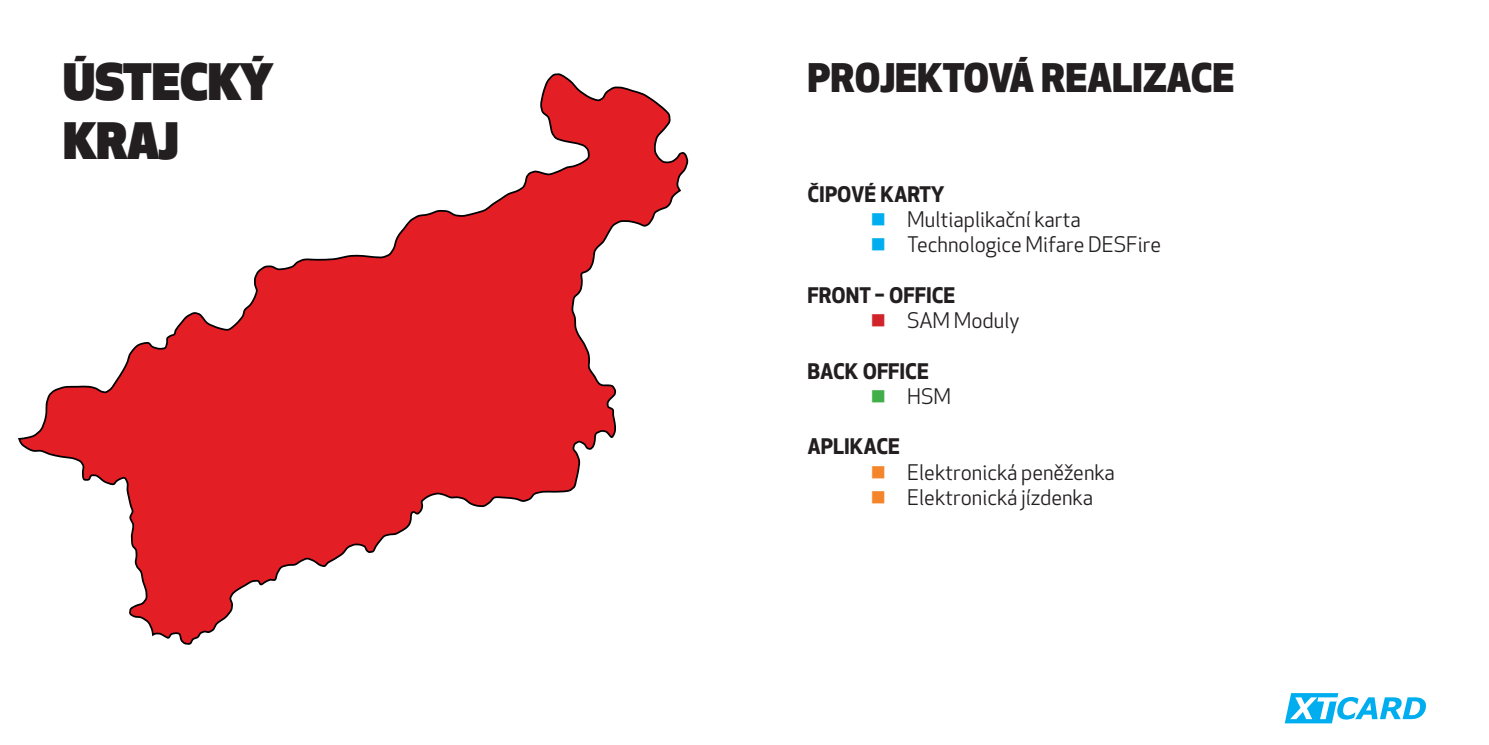
<style>
.page{position:relative;width:1489px;height:745px;background:#fff}
.page>*{position:absolute;margin:0;border:0;box-sizing:border-box;transform-origin:0 0}
.t1{font:900 49px "Apex New";color:#231f20}
.t2{font:800 38.5px "Apex New";color:#231f20}
.t3{font:21px "Apex New";color:#231f20}
.t4{font:700 21px "Apex New";color:#231f20}
.s1{color:#00aeef}
.s2{color:#d1232a}
.s3{color:#40ae49}
.s4{color:#f5852a}
</style>
<div class="page">
<svg style="left:18px;top:73px;width:671px;height:572px"></svg>
<svg style="left:1284px;top:693px;width:141px;height:30px"></svg>
<p class="t1" style="left:63px;top:49px;width:212px">ÚSTECKÝ</p>
<p class="t1" style="left:63px;top:108px;width:117px">KRAJ</p>
<p class="t2" style="left:807px;top:51px;width:428px">PROJEKTOVÁ REALIZACE</p>
<p class="t4" style="left:807px;top:179px;width:139px">ČIPOVÉ KARTY</p>
<p class="t3" style="left:870px;top:206px;width:212px"><span class="s1">■</span> Multiaplikační karta</p>
<p class="t3" style="left:870px;top:231px;width:292px"><span class="s1">■</span> Technologice Mifare DESFire</p>
<p class="t4" style="left:807px;top:280px;width:149px">FRONT – OFFICE</p>
<p class="t3" style="left:870px;top:307px;width:150px"><span class="s2">■</span> SAM Moduly</p>
<p class="t4" style="left:807px;top:355px;width:123px">BACK OFFICE</p>
<p class="t3" style="left:870px;top:382px;width:82px"><span class="s3">■</span> HSM</p>
<p class="t4" style="left:807px;top:431px;width:94px">APLIKACE</p>
<p class="t3" style="left:870px;top:458px;width:246px"><span class="s4">■</span> Elektronická peněženka</p>
<p class="t3" style="left:870px;top:483px;width:224px"><span class="s4">■</span> Elektronická jízdenka</p>
</div>
